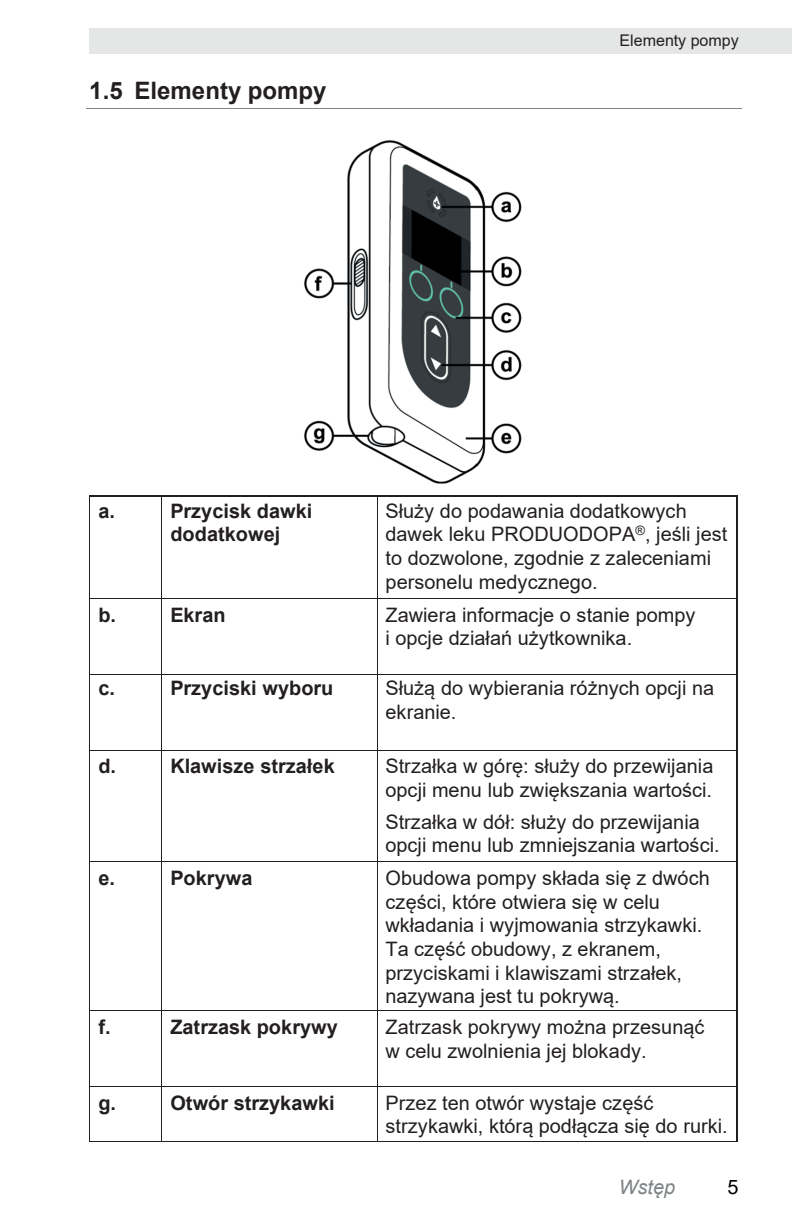
<style>
.page{position:relative;width:792px;height:1224px;background:#fff}
.page>*{position:absolute;margin:0;border:0;box-sizing:border-box;transform-origin:0 0}
.t1{font:700 24px "Arial";color:#231f20}
.t2{font:20px/23.6px "Arial";color:#231f20}
.t3{font:700 20px/23.8px "Arial";color:#231f20}
.t4{font:italic 20px "Arial";color:#7e8386}
.t5{font:20px "Arial";color:#000}
.t6{font:16px "Arial";color:#231f20}
</style>
<div class="page">
<div style="left:89px;top:28px;width:703px;height:26px;background:#e5e6e6"></div>
<hr style="left:86px;top:108px;width:656px;height:1px;background:#7f8488">
<hr style="left:92px;top:496px;width:69px;height:1px;background:#231f20">
<hr style="left:164px;top:496px;width:213px;height:1px;background:#231f20">
<hr style="left:378px;top:496px;width:358px;height:1px;background:#231f20">
<hr style="left:89px;top:497px;width:1px;height:101px;background:#231f20">
<hr style="left:161px;top:497px;width:1px;height:101px;background:#231f20">
<hr style="left:377px;top:497px;width:1px;height:101px;background:#231f20">
<hr style="left:736px;top:497px;width:2px;height:101px;background:#231f20">
<hr style="left:90px;top:598px;width:71px;height:1px;background:#231f20">
<hr style="left:162px;top:598px;width:215px;height:1px;background:#231f20">
<hr style="left:378px;top:598px;width:358px;height:1px;background:#231f20">
<hr style="left:89px;top:599px;width:1px;height:75px;background:#231f20">
<hr style="left:161px;top:599px;width:1px;height:75px;background:#231f20">
<hr style="left:377px;top:599px;width:1px;height:75px;background:#231f20">
<hr style="left:736px;top:599px;width:2px;height:75px;background:#231f20">
<hr style="left:90px;top:674px;width:71px;height:1px;background:#231f20">
<hr style="left:162px;top:674px;width:215px;height:1px;background:#231f20">
<hr style="left:378px;top:674px;width:358px;height:1px;background:#231f20">
<hr style="left:89px;top:675px;width:1px;height:75px;background:#231f20">
<hr style="left:161px;top:675px;width:1px;height:75px;background:#231f20">
<hr style="left:377px;top:675px;width:1px;height:75px;background:#231f20">
<hr style="left:736px;top:675px;width:2px;height:75px;background:#231f20">
<hr style="left:90px;top:750px;width:71px;height:1px;background:#231f20">
<hr style="left:162px;top:750px;width:215px;height:1px;background:#231f20">
<hr style="left:378px;top:750px;width:358px;height:1px;background:#231f20">
<hr style="left:89px;top:750px;width:1px;height:111px;background:#231f20">
<hr style="left:161px;top:750px;width:1px;height:111px;background:#231f20">
<hr style="left:377px;top:750px;width:1px;height:111px;background:#231f20">
<hr style="left:736px;top:750px;width:2px;height:111px;background:#231f20">
<hr style="left:90px;top:861px;width:71px;height:1px;background:#231f20">
<hr style="left:162px;top:861px;width:215px;height:1px;background:#231f20">
<hr style="left:378px;top:861px;width:358px;height:1px;background:#231f20">
<hr style="left:89px;top:862px;width:1px;height:148px;background:#231f20">
<hr style="left:161px;top:862px;width:1px;height:148px;background:#231f20">
<hr style="left:377px;top:862px;width:1px;height:148px;background:#231f20">
<hr style="left:736px;top:862px;width:2px;height:148px;background:#231f20">
<hr style="left:90px;top:1010px;width:71px;height:1px;background:#231f20">
<hr style="left:162px;top:1010px;width:215px;height:1px;background:#231f20">
<hr style="left:378px;top:1010px;width:358px;height:1px;background:#231f20">
<hr style="left:89px;top:1011px;width:1px;height:75px;background:#231f20">
<hr style="left:161px;top:1011px;width:1px;height:75px;background:#231f20">
<hr style="left:377px;top:1011px;width:1px;height:75px;background:#231f20">
<hr style="left:736px;top:1011px;width:2px;height:75px;background:#231f20">
<hr style="left:90px;top:1086px;width:71px;height:1px;background:#231f20">
<hr style="left:162px;top:1086px;width:215px;height:1px;background:#231f20">
<hr style="left:378px;top:1086px;width:358px;height:1px;background:#231f20">
<hr style="left:89px;top:1087px;width:1px;height:54px;background:#231f20">
<hr style="left:90px;top:1141px;width:71px;height:1px;background:#231f20">
<hr style="left:161px;top:1087px;width:1px;height:54px;background:#231f20">
<hr style="left:162px;top:1141px;width:215px;height:1px;background:#231f20">
<hr style="left:377px;top:1087px;width:1px;height:54px;background:#231f20">
<hr style="left:378px;top:1141px;width:358px;height:1px;background:#231f20">
<hr style="left:736px;top:1087px;width:2px;height:54px;background:#231f20">
<img style="left:304px;top:140px;width:218px;height:344px">
<p class="t1" style="left:89px;top:74px;width:239px">1.5 Elementy pompy</p>
<p class="t6" style="left:619px;top:30px;width:121px">Elementy pompy</p>
<p class="t3" style="left:98px;top:499px;width:18px">a.</p>
<p class="t3" style="left:170px;top:499px;width:144px">Przycisk dawki dodatkowej</p>
<p class="t2" style="left:386px;top:499px;width:343px">Służy do podawania dodatkowych dawek leku PRODUODOPA<sup>®</sup>, jeśli jest to dozwolone, zgodnie z zaleceniami personelu medycznego.</p>
<p class="t3" style="left:98px;top:603px;width:19px">b.</p>
<p class="t3" style="left:170px;top:603px;width:57px">Ekran</p>
<p class="t2" style="left:386px;top:603px;width:311px">Zawiera informacje o stanie pompy i opcje działań użytkownika.</p>
<p class="t3" style="left:98px;top:677px;width:18px">c.</p>
<p class="t3" style="left:170px;top:677px;width:165px">Przyciski wyboru</p>
<p class="t2" style="left:386px;top:676px;width:330px">Służą do wybierania różnych opcji na ekranie.</p>
<p class="t3" style="left:98px;top:755px;width:19px">d.</p>
<p class="t3" style="left:170px;top:755px;width:166px">Klawisze strzałek</p>
<p class="t2" style="left:386px;top:754px;width:329px">Strzałka w górę: służy do przewijania opcji menu lub zwiększania wartości.</p>
<p class="t2" style="left:385px;top:810px;width:336px">Strzałka w dół: służy do przewijania opcji menu lub zmniejszania wartości.</p>
<p class="t3" style="left:98px;top:866px;width:18px">e.</p>
<p class="t3" style="left:170px;top:866px;width:84px">Pokrywa</p>
<p class="t2" style="left:385px;top:866px;width:326px">Obudowa pompy składa się z dwóch części, które otwiera się w celu wkładania i wyjmowania strzykawki.<br>Ta część obudowy, z ekranem, przyciskami i klawiszami strzałek, nazywana jest tu pokrywą.</p>
<p class="t3" style="left:98px;top:1015px;width:14px">f.</p>
<p class="t3" style="left:170px;top:1015px;width:169px">Zatrzask pokrywy</p>
<p class="t2" style="left:386px;top:1015px;width:320px">Zatrzask pokrywy można przesunąć w celu zwolnienia jej blokady.</p>
<p class="t3" style="left:98px;top:1091px;width:19px">g.</p>
<p class="t3" style="left:170px;top:1091px;width:166px">Otwór strzykawki</p>
<p class="t2" style="left:386px;top:1091px;width:344px;line-height:23px">Przez ten otwór wystaje część strzykawki, którą podłącza się do rurki.</p>
<p class="t4" style="left:619px;top:1175px;width:58px">Wstęp</p>
<p class="t5" style="left:728px;top:1174px;width:13px">5</p>
</div>
